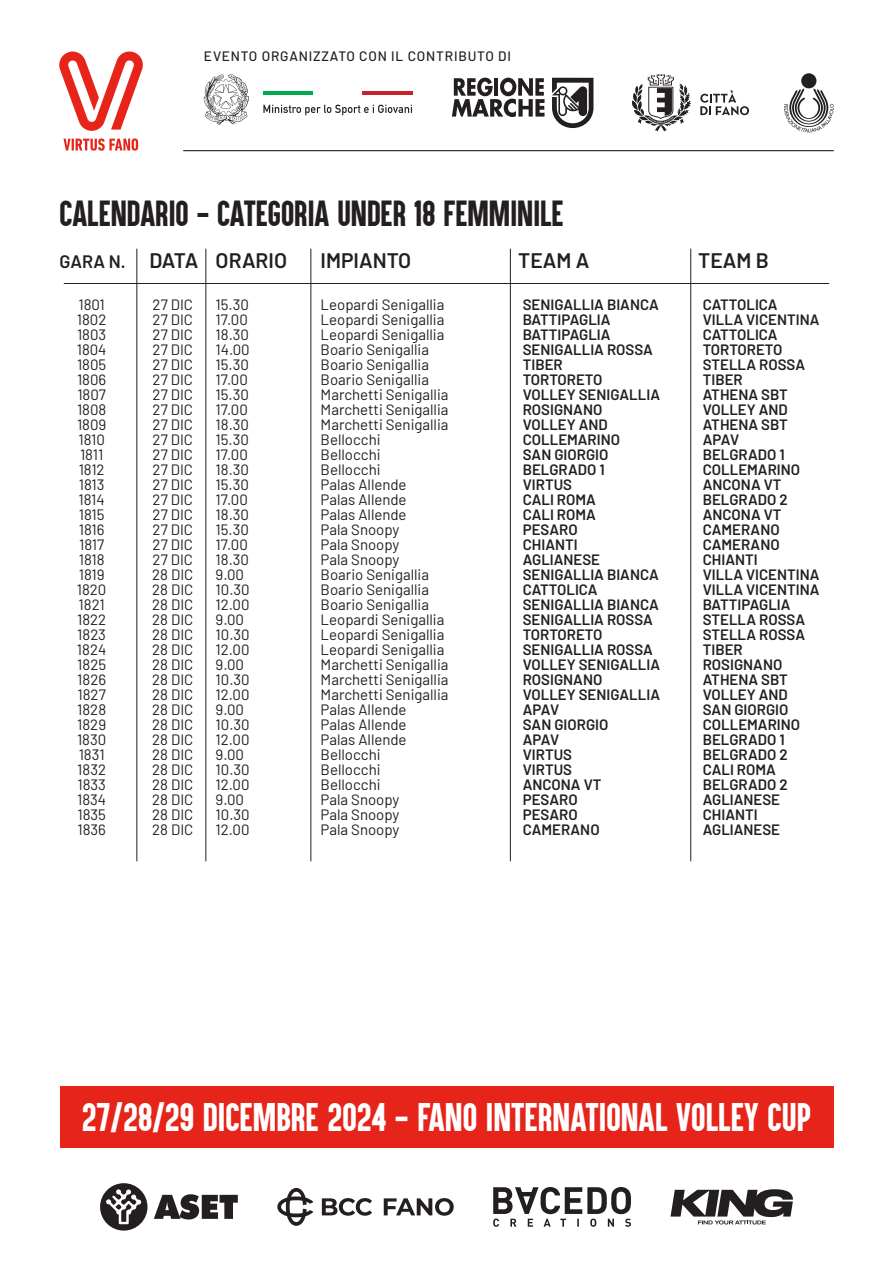
<style>
.page{position:relative;width:893px;height:1263px;background:#fff}
.page>*{position:absolute;margin:0;border:0;box-sizing:border-box;transform-origin:0 0}
.t1{font:33px "Aku&Kamu";color:#fff}
.t2{font:30px "Aku&Kamu";color:#231f20}
.t3{font:600 21px "Barlow";color:#231f20}
.t4{font:600 18px "Barlow";color:#231f20}
.t5{font:15px/15px "Barlow";color:#231f20}
.t6{font:600 15px/15px "Barlow";color:#231f20}
.t7{font:500 13.65px "Barlow";letter-spacing:.06em;color:#231f20}
</style>
<div class="page">
<svg style="left:63px;top:138px;width:75px;height:13px"></svg>
<svg style="left:59px;top:51px;width:84px;height:80px"></svg>
<hr style="left:183px;top:150px;width:651px;height:1px;background:#231f20">
<svg style="left:452px;top:78px;width:92px;height:39px"></svg>
<svg style="left:552px;top:78px;width:41px;height:50px"></svg>
<div style="left:801px;top:73px;width:15px;height:15px;background:#231f20;border-radius:50%"></div>
<svg style="left:784px;top:88px;width:50px;height:44px"></svg>
<svg style="left:632px;top:74px;width:59px;height:58px"></svg>
<svg style="left:700px;top:90px;width:49px;height:25px"></svg>
<hr style="left:363px;top:92px;width:50px;height:3px;background:#c6232c">
<hr style="left:263px;top:92px;width:50px;height:3px;background:#00ab4d">
<svg style="left:263px;top:105px;width:149px;height:10px"></svg>
<svg style="left:204px;top:74px;width:45px;height:51px"></svg>
<svg style="left:493px;top:1187px;width:138px;height:40px"></svg>
<svg style="left:670px;top:1189px;width:123px;height:35px"></svg>
<svg style="left:154px;top:1194px;width:84px;height:25px"></svg>
<svg style="left:100px;top:1183px;width:47px;height:47px"></svg>
<svg style="left:277px;top:1188px;width:95px;height:38px"></svg>
<svg style="left:384px;top:1198px;width:70px;height:18px"></svg>
<div style="left:60px;top:1086px;width:773px;height:61px;background:#e72419"></div>
<hr style="left:206px;top:249px;width:1px;height:612px;background:#231f20">
<hr style="left:64px;top:283px;width:765px;height:1px;background:#231f20">
<hr style="left:311px;top:249px;width:1px;height:612px;background:#231f20">
<hr style="left:510px;top:249px;width:1px;height:612px;background:#231f20">
<hr style="left:690px;top:249px;width:1px;height:612px;background:#231f20">
<hr style="left:137px;top:249px;width:1px;height:612px;background:#231f20">
<p class="t7" style="left:204px;top:46px;width:309px">EVENTO ORGANIZZATO CON IL CONTRIBUTO DI</p>
<h2 class="t2" style="left:60px;top:194px;width:506px">CALENDARIO - CATEGORIA UNDER 18 FEMMINILE</h2>
<p class="t4" style="left:60px;top:248px;width:68px">GARA N.</p>
<p class="t5" style="left:321px;top:296px;width:129px">Leopardi Senigallia<br>Leopardi Senigallia<br>Leopardi Senigallia<br>Boario Senigallia<br>Boario Senigallia<br>Boario Senigallia<br>Marchetti Senigallia<br>Marchetti Senigallia<br>Marchetti Senigallia<br>Bellocchi<br>Bellocchi<br>Bellocchi<br>Palas Allende<br>Palas Allende<br>Palas Allende<br>Pala Snoopy<br>Pala Snoopy<br>Pala Snoopy<br>Boario Senigallia<br>Boario Senigallia<br>Boario Senigallia<br>Leopardi Senigallia<br>Leopardi Senigallia<br>Leopardi Senigallia<br>Marchetti Senigallia<br>Marchetti Senigallia<br>Marchetti Senigallia<br>Palas Allende<br>Palas Allende<br>Palas Allende<br>Bellocchi<br>Bellocchi<br>Bellocchi<br>Pala Snoopy<br>Pala Snoopy<br>Pala Snoopy</p>
<p class="t6" style="left:703px;top:296px;width:118px">CATTOLICA<br>VILLA VICENTINA<br>CATTOLICA<br>TORTORETO<br>STELLA ROSSA<br>TIBER<br>ATHENA SBT<br>VOLLEY AND<br>ATHENA SBT<br>APAV<br>BELGRADO 1<br>COLLEMARINO<br>ANCONA VT<br>BELGRADO 2<br>ANCONA VT<br>CAMERANO<br>CAMERANO<br>CHIANTI<br>VILLA VICENTINA<br>VILLA VICENTINA<br>BATTIPAGLIA<br>STELLA ROSSA<br>STELLA ROSSA<br>TIBER<br>ROSIGNANO<br>ATHENA SBT<br>VOLLEY AND<br>SAN GIORGIO<br>COLLEMARINO<br>BELGRADO 1<br>BELGRADO 2<br>CALI ROMA<br>BELGRADO 2<br>AGLIANESE<br>CHIANTI<br>AGLIANESE</p>
<h3 class="t3" style="left:216px;top:245px;width:73px">ORARIO</h3>
<h3 class="t3" style="left:321px;top:245px;width:92px">IMPIANTO</h3>
<h3 class="t3" style="left:698px;top:245px;width:72px">TEAM B</h3>
<p class="t6" style="left:523px;top:296px;width:139px">SENIGALLIA BIANCA<br>BATTIPAGLIA<br>BATTIPAGLIA<br>SENIGALLIA ROSSA<br>TIBER<br>TORTORETO<br>VOLLEY SENIGALLIA<br>ROSIGNANO<br>VOLLEY AND<br>COLLEMARINO<br>SAN GIORGIO<br>BELGRADO 1<br>VIRTUS<br>CALI ROMA<br>CALI ROMA<br>PESARO<br>CHIANTI<br>AGLIANESE<br>SENIGALLIA BIANCA<br>CATTOLICA<br>SENIGALLIA BIANCA<br>SENIGALLIA ROSSA<br>TORTORETO<br>SENIGALLIA ROSSA<br>VOLLEY SENIGALLIA<br>ROSIGNANO<br>VOLLEY SENIGALLIA<br>APAV<br>SAN GIORGIO<br>APAV<br>VIRTUS<br>VIRTUS<br>ANCONA VT<br>PESARO<br>PESARO<br>CAMERANO</p>
<h3 class="t3" style="left:150px;top:245px;width:50px">DATA</h3>
<h3 class="t3" style="left:518px;top:245px;width:73px">TEAM A</h3>
<p class="t5" style="left:77px;top:296px;width:31px">1801<br>1802<br>1803<br>1804<br>1805<br>1806<br>1807<br>1808<br>1809<br>1810<br>1811<br>1812<br>1813<br>1814<br>1815<br>1816<br>1817<br>1818<br>1819<br>1820<br>1821<br>1822<br>1823<br>1824<br>1825<br>1826<br>1827<br>1828<br>1829<br>1830<br>1831<br>1832<br>1833<br>1834<br>1835<br>1836</p>
<p class="t5" style="left:216px;top:296px;width:36px">15.30<br>17.00<br>18.30<br>14.00<br>15.30<br>17.00<br>15.30<br>17.00<br>18.30<br>15.30<br>17.00<br>18.30<br>15.30<br>17.00<br>18.30<br>15.30<br>17.00<br>18.30<br>9.00<br>10.30<br>12.00<br>9.00<br>10.30<br>12.00<br>9.00<br>10.30<br>12.00<br>9.00<br>10.30<br>12.00<br>9.00<br>10.30<br>12.00<br>9.00<br>10.30<br>12.00</p>
<p class="t5" style="left:152px;top:296px;width:43px;text-align:justify">27 DIC 27 DIC 27 DIC 27 DIC 27 DIC 27 DIC 27 DIC 27 DIC 27 DIC 27 DIC 27 DIC 27 DIC 27 DIC 27 DIC 27 DIC 27 DIC 27 DIC 27 DIC 28 DIC 28 DIC 28 DIC 28 DIC 28 DIC 28 DIC 28 DIC 28 DIC 28 DIC 28 DIC 28 DIC 28 DIC 28 DIC 28 DIC 28 DIC 28 DIC 28 DIC 28 DIC</p>
<h1 class="t1" style="left:82px;top:1095px;width:730px">27/28/29 DICEMBRE 2024 - FANO INTERNATIONAL VOLLEY CUP</h1>
</div>
